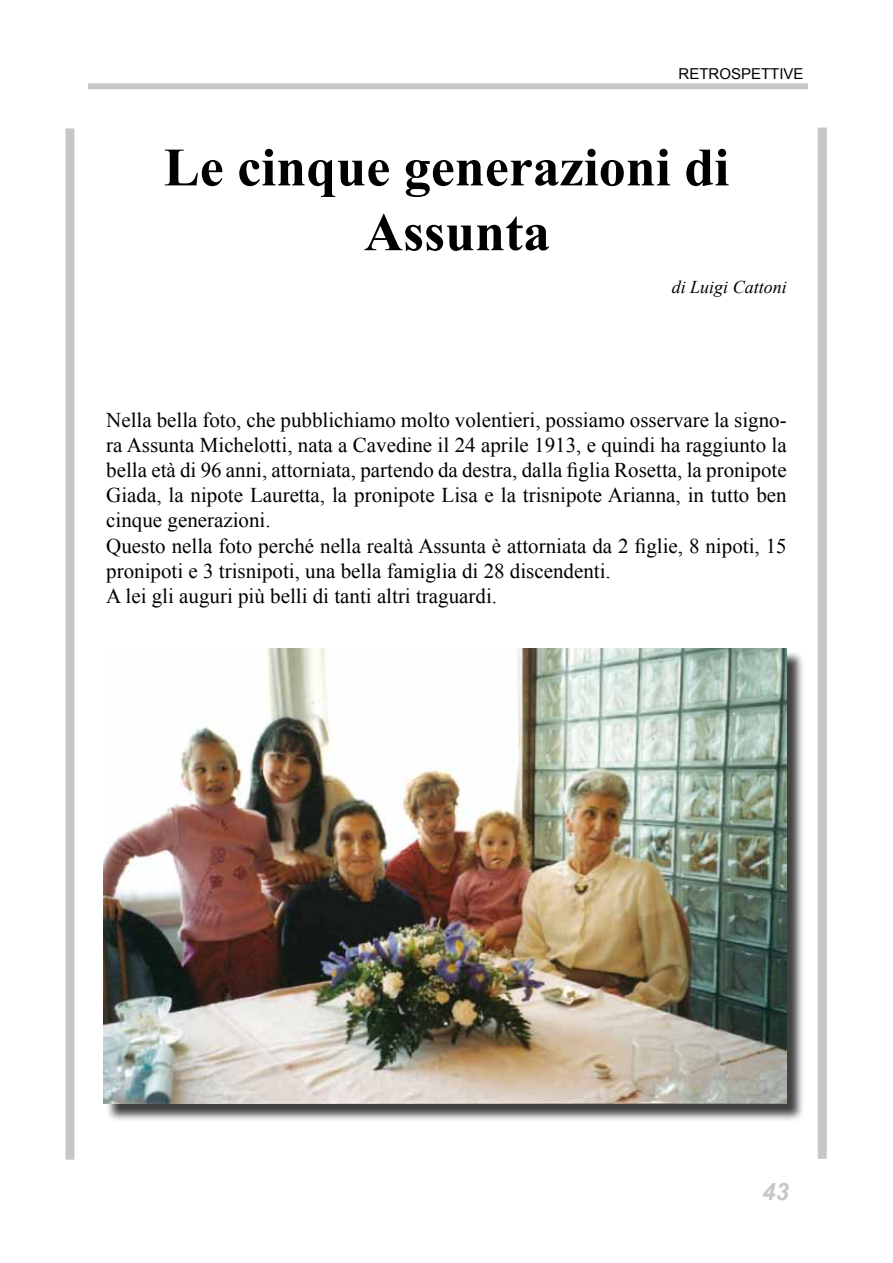
<style>
.page{position:relative;width:893px;height:1263px;background:#fff}
.page>*{position:absolute;margin:0;border:0;box-sizing:border-box;transform-origin:0 0}
.t1{font:700 54px/64.8px "Times New Roman";color:#000;text-align:center}
.t2{font:italic 700 24px "Arial";color:#c6c7c8}
.t3{font:21px/25.2px "Times New Roman";color:#000}
.t4{font:italic 18px "Times New Roman";color:#000}
.t5{font:15px "Arial";color:#000}
</style>
<div class="page">
<div style="left:88px;top:83px;width:720px;height:6px;background:#c6c7c8"></div>
<div style="left:66px;top:128px;width:9px;height:1031px;background:#c6c7c8"></div>
<div style="left:818px;top:128px;width:9px;height:1031px;background:#c6c7c8"></div>
<div style="left:105px;top:650px;width:700px;height:472px;background:#000;opacity:.75"></div>
<img style="left:103px;top:648px;width:684px;height:455px">
<p class="t5" style="left:679px;top:63px;width:127px">RETROSPETTIVE</p>
<h1 class="t1" style="left:164px;top:134px;width:567px">Le cinque generazioni di<br>Assunta</h1>
<p class="t4" style="left:672px;top:275px;width:117px">di Luigi Cattoni</p>
<p class="t3" style="left:106px;top:407px;width:682px">Nella bella foto, che pubblichiamo molto volentieri, possiamo osservare la signo&shy;ra Assunta Michelotti, nata a Cavedine il 24 aprile 1913, e quindi ha raggiunto la bella età di 96 anni, attorniata, partendo da destra, dalla figlia Rosetta, la pronipote Giada, la nipote Lauretta, la pronipote Lisa e la trisnipote Arianna, in tutto ben cinque generazioni.<br>Questo nella foto perché nella realtà Assunta è attorniata da 2 figlie, 8 nipoti, 15 pronipoti e 3 trisnipoti, una bella famiglia di 28 discendenti.<br>A lei gli auguri più belli di tanti altri traguardi.</p>
<p class="t2" style="left:762px;top:1176px;width:28px">43</p>
</div>
